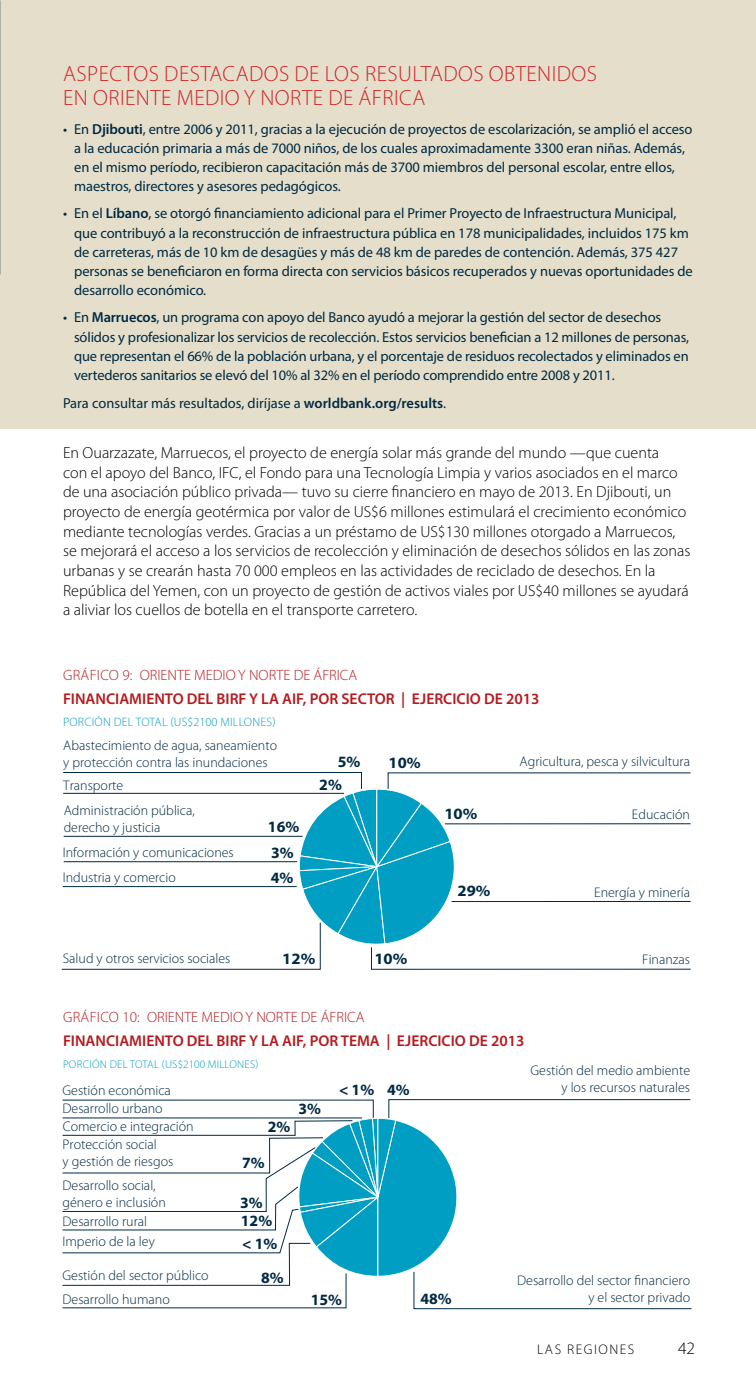
<style>
.page{position:relative;width:756px;height:1386px;background:#fff}
.page>*{position:absolute;margin:0;border:0;box-sizing:border-box;transform-origin:0 0}
.t1{font:300 22.05px "Myriad Pro";letter-spacing:.02em;color:#d2232a}
.t2{font:300 17.5px "Myriad Pro";color:#000}
.t3{font:300 16.1px/19.8px "Myriad Pro";color:#000}
.t4{font:700 15.75px "Myriad Pro";color:#002a43}
.t5{font:700 15.75px "Myriad Pro";color:#002a43;scale:1.05 1}
.t6{font:600 15.58px "Myriad Pro";color:#b5191e}
.t7{font:300 15.05px "Myriad Pro";color:#b5191e}
.t8{font:14.53px/19.2px "Myriad Pro";letter-spacing:-.005em;color:#002a43}
.t9{font:300 14px/16.8px "Myriad Pro";color:#002a43}
.t10{font:300 14px "Myriad Pro";color:#000}
.t11{font:300 12.25px "Myriad Pro";letter-spacing:.02em;color:#009ec2}
.t12{font:300 11.2px "Myriad Pro";letter-spacing:.02em;color:#009ec2}
.s1{font-weight:600}
</style>
<div class="page">
<div style="left:0;top:0;width:756px;height:428px;background:#e4deca"></div>
<svg style="left:61px;top:772px;width:630px;height:198px"></svg>
<svg style="left:62px;top:1099px;width:630px;height:210px"></svg>
<h1 class="t1" style="left:63px;top:61px;width:26px">Aspectos</h1>
<h1 class="t1" style="left:164px;top:61px;width:14px">destacados</h1>
<h1 class="t1" style="left:295px;top:61px;width:43px">de los</h1>
<h1 class="t1" style="left:365px;top:61px;width:13px">resultados</h1>
<h1 class="t1" style="left:489px;top:61px;width:13px">obtenidos</h1>
<h1 class="t1" style="left:63px;top:86px;width:57px">en Oriente</h1>
<h1 class="t1" style="left:177px;top:86px;width:30px">Medio</h1>
<h1 class="t1" style="left:244px;top:86px;width:44px">y Norte</h1>
<h1 class="t1" style="left:328px;top:86px;width:55px">de África</h1>
<p class="t8" style="left:74px;top:119px;width:620px;text-indent:-11px">• En <span class="s1">Djibouti</span>, entre 2006 y 2011, gracias a la ejecución de proyectos de escolarización, se amplió el acceso a la educación primaria a más de 7000 niños, de los cuales aproximadamente 3300 eran niñas. Además, en el mismo período, recibieron capacitación más de 3700 miembros del personal escolar, entre ellos, maestros, directores y asesores pedagógicos.</p>
<p class="t8" style="left:74px;top:204px;width:620px;text-indent:-11px">• En el <span class="s1">Líbano</span>, se otorgó financiamiento adicional para el Primer Proyecto de Infraestructura Municipal, que contribuyó a la reconstrucción de infraestructura pública en 178 municipalidades, incluidos 175 km de carreteras, más de 10 km de desagües y más de 48 km de paredes de contención. Además, 375 427 personas se beneficiaron en forma directa con servicios básicos recuperados y nuevas oportunidades de desarrollo económico.</p>
<p class="t8" style="left:74px;top:308px;width:617px;text-indent:-11px">• En <span class="s1">Marruecos</span>, un programa con apoyo del Banco ayudó a mejorar la gestión del sector de desechos sólidos y profesionalizar los servicios de recolección. Estos servicios benefician a 12 millones de personas, que representan el 66% de la población urbana, y el porcentaje de residuos recolectados y eliminados en vertederos sanitarios se elevó del 10% al 32% en el período comprendido entre 2008 y 2011.</p>
<p class="t8" style="left:63px;top:393px;width:385px">Para consultar más resultados, diríjase a <span class="s1">worldbank.org/results</span>.</p>
<p class="t3" style="left:63px;top:443px;width:629px">En Ouarzazate, Marruecos, el proyecto de energía solar más grande del mundo —que cuenta<br>con el apoyo del Banco, IFC, el Fondo para una Tecnología Limpia y varios asociados en el marco de una asociación público privada— tuvo su cierre financiero en mayo de 2013. En Djibouti, un proyecto de energía geotérmica por valor de US$6 millones estimulará el crecimiento económico mediante tecnologías verdes. Gracias a un préstamo de US$130 millones otorgado a Marruecos, se mejorará el acceso a los servicios de recolección y eliminación de desechos sólidos en las zonas urbanas y se crearán hasta 70 000 empleos en las actividades de reciclado de desechos. En la República del Yemen, con un proyecto de gestión de activos viales por US$40 millones se ayudará a aliviar los cuellos de botella en el transporte carretero.</p>
<p class="t7" style="left:63px;top:667px;width:296px">GRÁFICO 9: ORIENTE MEDIO Y NORTE DE ÁFRICA</p>
<p class="t6" style="left:63px;top:689px;width:10px">FINANCIA</p>
<p class="t6" style="left:129px;top:689px;width:22px">MIENTO</p>
<p class="t6" style="left:187px;top:689px;width:10px">DEL</p>
<p class="t6" style="left:217px;top:689px;width:104px">BIRF YLAAIF, POR</p>
<p class="t6" style="left:342px;top:689px;width:10px">SECTOR</p>
<p class="t6" style="left:401px;top:689px;width:20px">| EJERCICIO</p>
<p class="t6" style="left:484px;top:689px;width:57px">DE 2013</p>
<p class="t11" style="left:63px;top:716px;width:214px">PORCIÓN DEL TOTAL (US$2100 MILLONES)</p>
<p class="t9" style="left:63px;top:737px;width:215px">Abastecimiento de agua, saneamiento y protección contra las inundaciones</p>
<p class="t4" style="left:338px;top:752px;width:24px">5%</p>
<p class="t9" style="left:63px;top:777px;width:61px">Transporte</p>
<p class="t4" style="left:319px;top:775px;width:24px">2%</p>
<p class="t4" style="left:268px;top:817px;width:33px">16%</p>
<p class="t9" style="left:64px;top:802px;width:133px">Administración pública, derecho y justicia</p>
<p class="t9" style="left:63px;top:844px;width:172px">Información y comunicaciones</p>
<p class="t9" style="left:63px;top:869px;width:114px">Industria y comercio</p>
<p class="t4" style="left:271px;top:842px;width:24px">3%</p>
<p class="t4" style="left:271px;top:867px;width:24px">4%</p>
<p class="t4" style="left:389px;top:752px;width:34px">10%</p>
<p class="t9" style="left:520px;top:753px;width:172px">Agricultura, pesca y silvicultura</p>
<p class="t5" style="left:444px;top:803px;width:33px">10%</p>
<p class="t9" style="left:632px;top:806px;width:60px">Educación</p>
<p class="t5" style="left:458px;top:881px;width:33px">29%</p>
<p class="t9" style="left:594px;top:884px;width:97px">Energía y minería</p>
<p class="t9" style="left:63px;top:950px;width:169px">Salud y otros servicios sociales</p>
<p class="t5" style="left:282px;top:949px;width:33px">12%</p>
<p class="t5" style="left:374px;top:949px;width:33px">10%</p>
<p class="t9" style="left:642px;top:952px;width:49px">Finanzas</p>
<p class="t7" style="left:63px;top:1009px;width:303px">GRÁFICO 10: ORIENTE MEDIO Y NORTE DE ÁFRICA</p>
<p class="t6" style="left:63px;top:1031px;width:10px">FINANCIA</p>
<p class="t6" style="left:129px;top:1031px;width:22px">MIENTO</p>
<p class="t6" style="left:187px;top:1031px;width:10px">DEL</p>
<p class="t6" style="left:217px;top:1031px;width:104px">BIRF YLAAIF, POR</p>
<p class="t6" style="left:341px;top:1031px;width:65px">TEMA | EJERCICIO</p>
<p class="t6" style="left:469px;top:1031px;width:57px">DE 2013</p>
<p class="t12" style="left:63px;top:1059px;width:197px">PORCIÓN DEL TOTAL (US$2100 MILLONES)</p>
<p class="t9" style="left:531px;top:1062px;width:161px">Gestión del medio ambiente</p>
<p class="t9" style="left:63px;top:1082px;width:110px">Gestión económica</p>
<p class="t4" style="left:339px;top:1079px;width:37px">&lt; 1%</p>
<p class="t9" style="left:63px;top:1101px;width:102px">Desarrollo urbano</p>
<p class="t4" style="left:298px;top:1098px;width:24px">3%</p>
<p class="t9" style="left:63px;top:1118px;width:133px">Comercio e integración</p>
<p class="t4" style="left:268px;top:1117px;width:24px">2%</p>
<p class="t9" style="left:63px;top:1136px;width:112px">Protección social<br>y gestión de riesgos</p>
<p class="t9" style="left:63px;top:1177px;width:105px">Desarrollo social, género e inclusión</p>
<p class="t9" style="left:63px;top:1213px;width:86px">Desarrollo rural</p>
<p class="t9" style="left:63px;top:1233px;width:94px">Imperio de la ley</p>
<p class="t4" style="left:242px;top:1153px;width:24px">7%</p>
<p class="t4" style="left:240px;top:1192px;width:24px">3%</p>
<p class="t4" style="left:241px;top:1211px;width:33px">12%</p>
<p class="t4" style="left:242px;top:1234px;width:37px">&lt; 1%</p>
<p class="t4" style="left:387px;top:1079px;width:24px">4%</p>
<p class="t9" style="left:561px;top:1079px;width:130px">y los recursos naturales</p>
<p class="t9" style="left:63px;top:1267px;width:148px">Gestión del sector público</p>
<p class="t4" style="left:261px;top:1267px;width:24px">8%</p>
<p class="t9" style="left:63px;top:1291px;width:109px">Desarrollo humano</p>
<p class="t4" style="left:311px;top:1289px;width:33px">15%</p>
<p class="t4" style="left:420px;top:1288px;width:33px">48%</p>
<p class="t9" style="left:517px;top:1273px;width:174px;text-align:right">Desarrollo del sector financiero y el sector privado</p>
<p class="t10" style="left:537px;top:1341px;width:40px">Las regiones</p>
<p class="t2" style="left:678px;top:1338px;width:19px">42</p>
</div>
